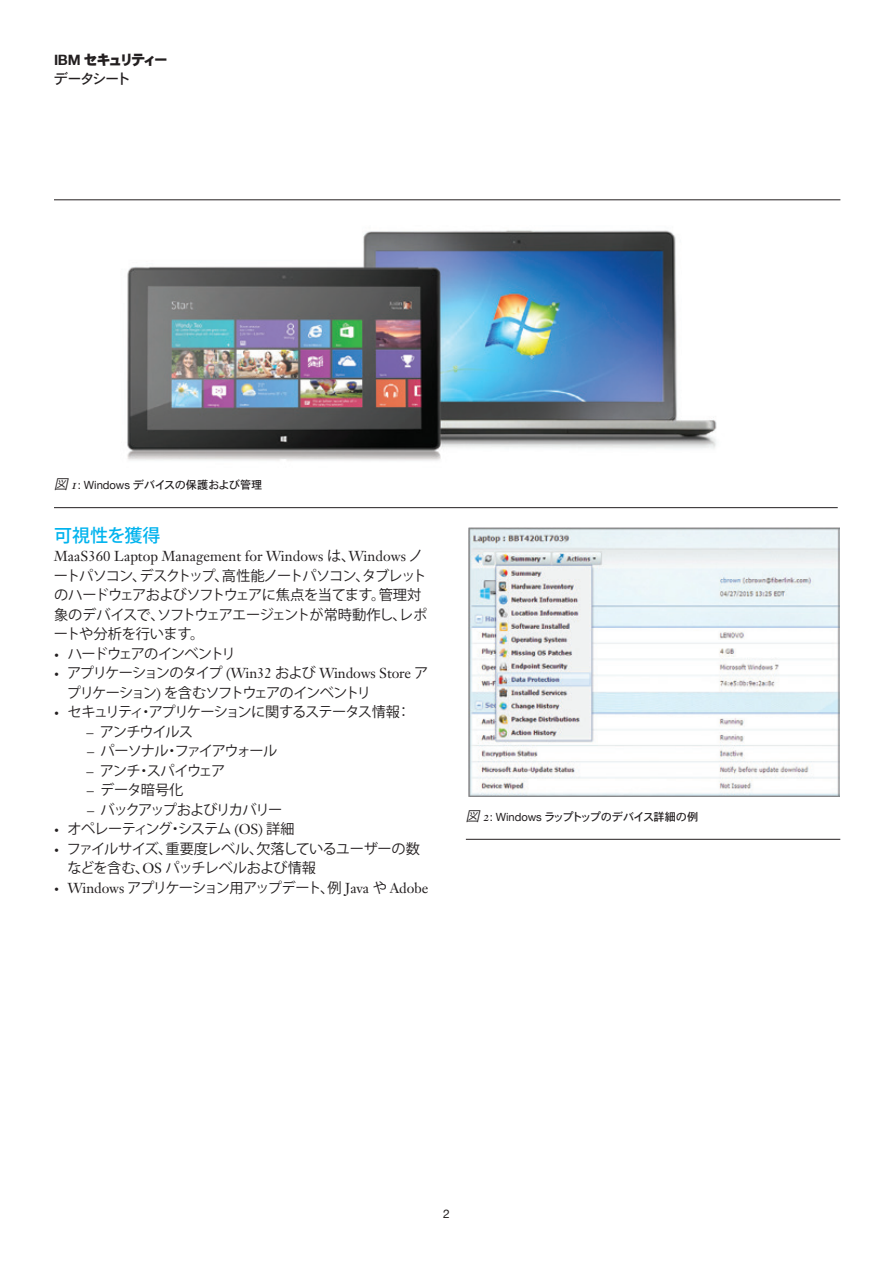
<style>
.page{position:relative;width:893px;height:1263px;background:#fff}
.page>*{position:absolute;margin:0;border:0;box-sizing:border-box;transform-origin:0 0}
._2A_head__color{font:500 18px "Koz Go Pr 6 N";color:#00b3ee}
._2C_body_before_bull{font:14.25px/19.5px "Koz Go Pr 6 N";letter-spacing:-.07em;color:#231f20}
._2C_body_before_bull-2{font:14.25px/19.5px "Koz Go Pr 6 N";letter-spacing:-.1em;color:#231f20}
._2C_body_before_bull-3{font:14.25px/19.5px "Koz Go Pr 6 N";letter-spacing:-.04em;color:#231f20}
._2C_body_before_bull-4{font:14.25px "Koz Go Pr 6 N";letter-spacing:-.09em;color:#231f20}
._2C_body_before_bull-5{font:14.25px "Koz Go Pr 6 N";letter-spacing:-.095em;color:#231f20}
._0A_business_unit{font:14.25px "Heisei Kaku Go Std W9";letter-spacing:-.18em;color:#231f20}
._0A_collateral_type{font:14.25px "Heisei Kaku Go Std W5";letter-spacing:-.09em;color:#231f20}
._0B_industry_area{font:12px "Helvetica Neue LT Com";color:#231f20}
._2E_figure_caption_w{font:11.25px "Heisei Kaku Go Std W5";letter-spacing:-.055em;color:#231f20}
._2E_figure_caption_w-2{font:11.25px "Heisei Kaku Go Std W5";letter-spacing:-.025em;color:#231f20}
.s1{font-family:"Helvetica Neue LT Com";font-weight:700}
.s2{font-family:"Koz Go Pr 6 N";font-style:italic;font-size:13.5px}
.s3{font-family:"Janson Text LT Std";font-style:italic;font-size:13.5px}
.s4{font-family:"Helvetica Neue LT Com"}
.s5{font-family:"Janson Text LT Std"}
.s6{font-family:"Janson Text LT Std";font-size:9.75px}
</style>
<div class="page">
<hr style="left:466px;top:839px;width:374px;height:1px;background:#231f20">
<hr style="left:54px;top:199px;width:786px;height:1px;background:#231f20">
<hr style="left:54px;top:507px;width:784px;height:1px;background:#231f20">
<img style="left:127px;top:230px;width:590px;height:231px">
<img style="left:468px;top:527px;width:372px;height:269px">
<p class="_0A_business_unit" style="left:54px;top:51px;width:116px"><span class="s1">IBM</span> セキュリティー</p>
<p class="_0A_collateral_type" style="left:54px;top:70px;width:78px">データシート</p>
<p class="_2E_figure_caption_w-2" style="left:54px;top:478px;width:210px"><span class="s2">図</span> <span class="s3">1</span><span class="s4">: Windows</span> デバイスの保護および管理</p>
<p class="_2A_head__color" style="left:54px;top:525px;width:108px">可視性を獲得</p>
<p class="_2C_body_before_bull" style="left:54px;top:546px;width:375px"><span class="s5">MaaS360 Laptop Management for Windows</span> は、<span class="s5">Windows</span> ノートパソコン、デスクトップ、高性能ノートパソコン、タブレットのハードウェアおよびソフトウェアに焦点を当てます。管理対象のデバイスで、ソフトウェアエージェントが常時動作し、レポートや分析を行います。</p>
<p class="_2C_body_before_bull-5" style="left:54px;top:645px;width:183px"><span class="s6">•</span> ハードウェアのインベントリ</p>
<p class="_2C_body_before_bull-2" style="left:67px;top:663px;width:363px;text-indent:-13px"><span class="s6">•</span> アプリケーションのタイプ <span class="s5">(Win32</span> および <span class="s5">Windows Store</span> アプリケーション<span class="s5">)</span> を含むソフトウェアのインベントリ</p>
<p class="_2C_body_before_bull-4" style="left:54px;top:704px;width:358px"><span class="s6">•</span> セキュリティ・アプリケーションに関するステータス情報：</p>
<p class="_2C_body_before_bull" style="left:86px;top:722px;width:108px"><span class="s5">–</span> アンチウイルス</p>
<p class="_2C_body_before_bull-2" style="left:87px;top:741px;width:192px"><span class="s5">–</span> パーソナル・ファイアウォール</p>
<p class="_2C_body_before_bull-2" style="left:86px;top:761px;width:140px"><span class="s5">–</span> アンチ・スパイウェア</p>
<p class="_2C_body_before_bull" style="left:87px;top:780px;width:98px"><span class="s5">–</span> データ暗号化</p>
<p class="_2C_body_before_bull-2" style="left:87px;top:800px;width:197px"><span class="s5">–</span> バックアップおよびリカバリー</p>
<p class="_2C_body_before_bull" style="left:54px;top:819px;width:242px"><span class="s6">•</span> オペレーティング・システム <span class="s5">(OS)</span> 詳細</p>
<p class="_2C_body_before_bull-3" style="left:68px;top:839px;width:354px;text-indent:-14px"><span class="s6">•</span> ファイルサイズ、重要度レベル、欠落しているユーザーの数などを含む、<span class="s5">OS</span> パッチレベルおよび情報</p>
<p class="_2C_body_before_bull-2" style="left:54px;top:878px;width:376px"><span class="s6">•</span> <span class="s5">Windows</span> アプリケーション用アップデート、例 <span class="s5">Java</span> や <span class="s5">Adobe</span></p>
<p class="_2E_figure_caption_w" style="left:466px;top:810px;width:234px"><span class="s2">図</span> <span class="s3">2</span><span class="s4">: Windows</span> ラップトップのデバイス詳細の例</p>
<p class="_0B_industry_area" style="left:443px;top:1206px;width:8px">2</p>
</div>
